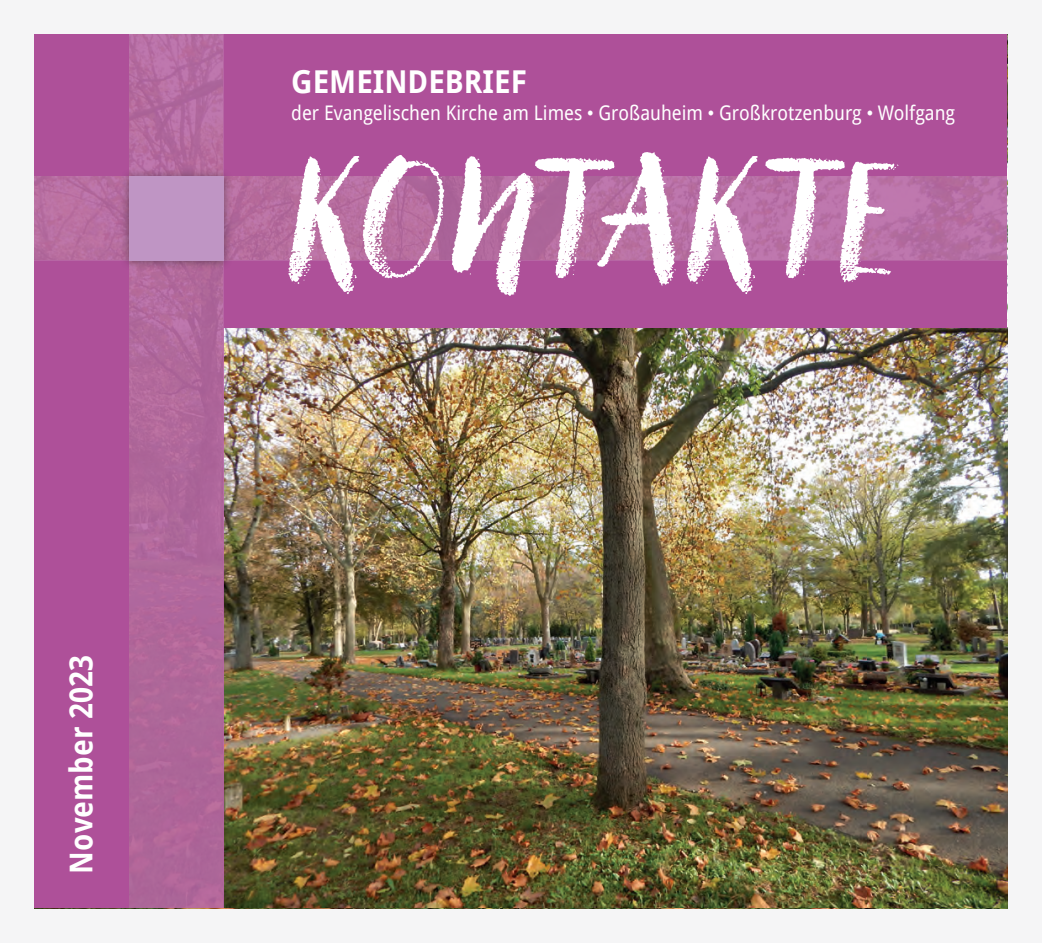
<style>
.page{position:relative;width:1042px;height:943px;background:#f5f5f6}
.page>*{position:absolute;margin:0;border:0;box-sizing:border-box;transform-origin:0 0}
.t1{font:157.5px "Canvas Script";letter-spacing:-.01em;color:#fff}
.t2{font:700 31.5px "Droid Sans";color:#fff;scale:.94 1}
.t3{font:700 31.5px "Droid Sans";color:#fff;scale:.92 1}
.t4{font:20.12px "Droid Sans";color:#fff;scale:.92 1}
.s1{font-family:"Helvetica Neue LT Std";font-weight:700;font-size:14px}
</style>
<div class="page">
<img style="left:223px;top:327px;width:784px;height:580px">
<div style="left:35px;top:260px;width:94px;height:648px;background:#ae5099"></div>
<div style="left:35px;top:35px;width:94px;height:141px;background:#ae5099"></div>
<div style="left:223px;top:35px;width:784px;height:141px;background:#ae5099"></div>
<div style="left:223px;top:260px;width:784px;height:67px;background:#ae5099"></div>
<svg style="left:129px;top:35px;width:94px;height:873px;background:#b0689b"></svg>
<div style="left:35px;top:176px;width:94px;height:84px;background:#b869a6"></div>
<div style="left:223px;top:176px;width:784px;height:84px;background:linear-gradient(to right,#b46b9c,#b972a8)"></div>
<div style="left:120px;top:167px;width:114px;height:104px;background:#231f20;opacity:.5"></div>
<div style="left:129px;top:176px;width:94px;height:84px;background:#bf95c4"></div>
<h2 class="t3" style="left:59px;top:873px;width:239px;rotate:-90deg">November 2023</h2>
<h2 class="t2" style="left:291px;top:59px;width:252px">GEMEINDEBRIEF</h2>
<p class="t4" style="left:291px;top:99px;width:723px">der Evangelischen Kirche am Limes <span class="s1">•</span> Großauheim <span class="s1">•</span> Großkrotzenburg <span class="s1">•</span> Wolfgang</p>
<h1 class="t1" style="left:293px;top:120px;width:613px">KONTAKTE</h1>
</div>
